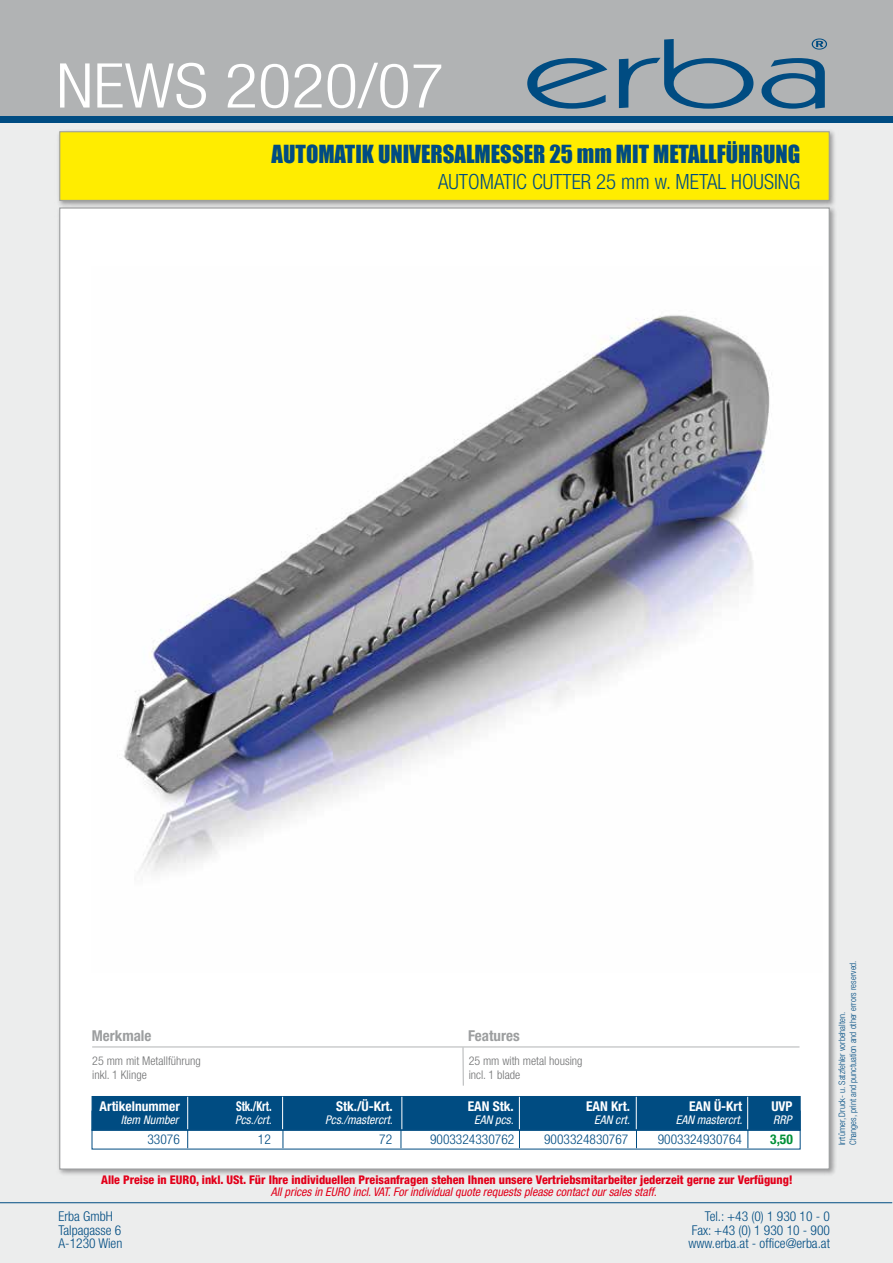
<style>
.page{position:relative;width:893px;height:1263px;background:#fff}
.page>*{position:absolute;margin:0;border:0;box-sizing:border-box;transform-origin:0 0}
.t1{font:300 condensed 61.8px "Helvetica Neue";color:#fff;scale:1.13 1}
.t2{font:22.95px "Impact";color:#004c82}
.t3{font:300 condensed 21px "Helvetica Neue";color:#004c82}
.t4{font:700 condensed 15px "Helvetica Neue";color:#9c9e9f}
.t5{font:300 condensed 13.5px/13.5px "Helvetica Neue";color:#004c82}
.t6{font:700 condensed 13.5px "Helvetica Neue";color:#fff}
.t7{font:700 condensed 13.5px "Helvetica Neue";color:#fff;scale:.8 1}
.t8{font:700 condensed 13.5px "Helvetica Neue";color:#009037}
.t9{font:800 condensed 12px "Helvetica Neue";color:#e2001a}
.t10{font:italic condensed 12px "Helvetica Neue";color:#e2001a}
.t11{font:italic condensed 12px "Helvetica Neue";color:#fff}
.t12{font:300 condensed 12px/14.4px "Helvetica Neue";color:#707172}
.t13{font:300 condensed 9px/10.8px "Helvetica Neue";color:#004c82}
</style>
<div class="page">
<div style="left:0;top:0;width:893px;height:1262px;background:#eceded"></div>
<div style="left:59px;top:207px;width:771px;height:962px;background:#fff;border:1px solid #9c9e9f"></div>
<img style="left:58px;top:130px;width:777px;height:80px">
<div style="left:59px;top:131px;width:771px;height:70px;background:#ffed00;border:1px solid #9c9e9f"></div>
<hr style="left:0;top:1202px;width:892px;height:1px;background:#004c82">
<div style="left:0;top:113px;width:892px;height:10px;background:#004c82"></div>
<div style="left:0;top:0;width:892px;height:116px;background:#b1b3b4"></div>
<svg style="left:527px;top:58px;width:80px;height:51px"></svg>
<svg style="left:619px;top:39px;width:134px;height:70px"></svg>
<svg style="left:761px;top:58px;width:64px;height:51px"></svg>
<svg style="left:812px;top:39px;width:15px;height:11px"></svg>
<div style="left:92px;top:1096px;width:708px;height:34px;background:#004c82"></div>
<hr style="left:282px;top:1097px;width:1px;height:32px;background:#fff">
<hr style="left:401px;top:1097px;width:1px;height:32px;background:#fff">
<hr style="left:519px;top:1097px;width:1px;height:32px;background:#fff">
<hr style="left:636px;top:1097px;width:1px;height:32px;background:#fff">
<hr style="left:187px;top:1097px;width:1px;height:32px;background:#fff">
<svg style="left:187px;top:1132px;width:1px;height:15px"></svg>
<svg style="left:283px;top:1132px;width:1px;height:15px"></svg>
<svg style="left:401px;top:1132px;width:1px;height:15px"></svg>
<svg style="left:519px;top:1132px;width:1px;height:15px"></svg>
<svg style="left:636px;top:1132px;width:1px;height:15px"></svg>
<div style="left:92px;top:1130px;width:708px;height:19px;border:1px solid #004c82"></div>
<hr style="left:747px;top:1097px;width:1px;height:32px;background:#fff">
<svg style="left:748px;top:1130px;width:1px;height:18px"></svg>
<hr style="left:463px;top:1047px;width:1px;height:39px;background:#b1b3b4">
<hr style="left:92px;top:1047px;width:707px;height:1px;background:#b1b3b4">
<img style="left:123px;top:315px;width:647px;height:557px">
<h1 class="t1" style="left:56px;top:50px;width:345px">NEWS 2020/07</h1>
<h2 class="t2" style="left:272px;top:137px;width:530px">AUTOMATIK UNIVERSALMESSER 25 mm MIT METALLFÜHRUNG</h2>
<h3 class="t3" style="left:438px;top:169px;width:364px">AUTOMATIC CUTTER 25 mm w. METAL HOUSING</h3>
<p class="t4" style="left:92px;top:1027px;width:61px">Merkmale</p>
<p class="t4" style="left:468px;top:1027px;width:53px">Features</p>
<p class="t12" style="left:92px;top:1053px;width:110px">25 mm mit Metallführung inkl. 1 Klinge</p>
<p class="t12" style="left:469px;top:1053px;width:115px">25 mm with metal housing incl. 1 blade</p>
<p class="t6" style="left:100px;top:1098px;width:82px">Artikelnummer</p>
<p class="t7" style="left:236px;top:1098px;width:46px">Stk./Krt.</p>
<p class="t6" style="left:336px;top:1098px;width:58px">Stk./Ü-Krt.</p>
<p class="t6" style="left:468px;top:1098px;width:47px">EAN Stk.</p>
<p class="t6" style="left:586px;top:1098px;width:45px">EAN Krt.</p>
<p class="t6" style="left:689px;top:1098px;width:54px">EAN Ü-Krt</p>
<p class="t11" style="left:121px;top:1113px;width:59px">Item Number</p>
<p class="t11" style="left:235px;top:1113px;width:38px">Pcs./crt.</p>
<p class="t11" style="left:325px;top:1113px;width:69px">Pcs./mastercrt.</p>
<p class="t11" style="left:474px;top:1113px;width:41px">EAN pcs.</p>
<p class="t11" style="left:594px;top:1113px;width:37px">EAN crt.</p>
<p class="t11" style="left:676px;top:1113px;width:68px">EAN mastercrt.</p>
<p class="t5" style="left:147px;top:1132px;width:34px">33076</p>
<p class="t5" style="left:258px;top:1132px;width:14px">12</p>
<p class="t5" style="left:379px;top:1132px;width:14px">72</p>
<p class="t5" style="left:544px;top:1132px;width:86px">9003324830767</p>
<p class="t5" style="left:658px;top:1132px;width:86px">9003324930764</p>
<p class="t6" style="left:771px;top:1098px;width:23px">UVP</p>
<p class="t11" style="left:773px;top:1113px;width:20px">RRP</p>
<p class="t5" style="left:430px;top:1132px;width:86px">9003324330762</p>
<p class="t8" style="left:770px;top:1131px;width:24px">3,50</p>
<p class="t13" style="left:837px;top:1145px;width:186px;rotate:-90deg">Irrtümer, Druck- u. Satzfehler vorbehalten.<br>Changes, print and punctuation and other errors reserved.</p>
<p class="t9" style="left:101px;top:1172px;width:693px">Alle Preise in EURO, inkl. USt. Für Ihre individuellen Preisanfragen stehen Ihnen unsere Vertriebsmitarbeiter jederzeit gerne zur Verfügung!</p>
<p class="t10" style="left:271px;top:1185px;width:387px">All prices in EURO incl. VAT. For individual quote requests please contact our sales staff.</p>
<p class="t5" style="left:58px;top:1209px;width:65px">Erba GmbH<br>Talpagasse 6<br>A-1230 Wien</p>
<p class="t5" style="left:688px;top:1209px;width:143px;text-align:justify;text-indent:16px">Tel.: +43 (0) 1 930 10 - 0<br>Fax: +43 (0) 1 930 10 - 900 www.erba.at - office@erba.at</p>
</div>
